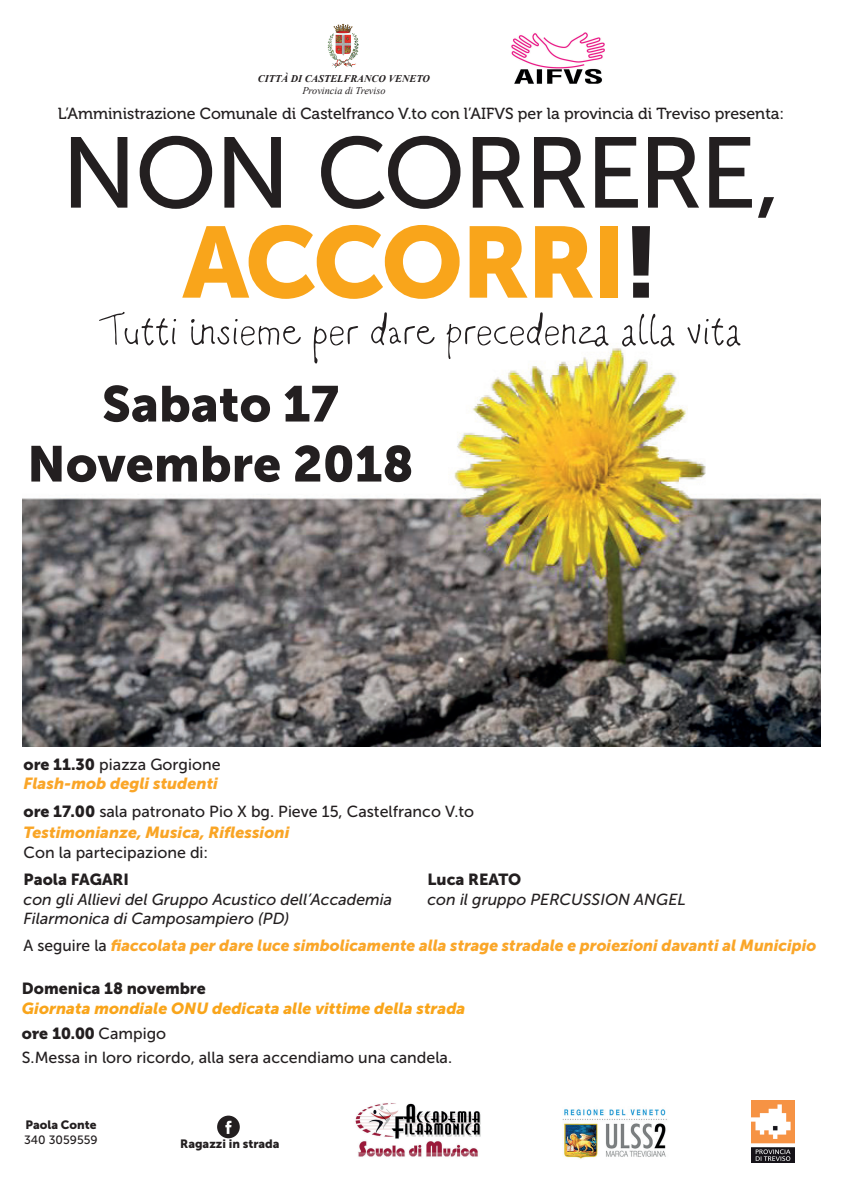
<style>
.page{position:relative;width:842px;height:1191px;background:#fff}
.page>*{position:absolute;margin:0;border:0;box-sizing:border-box;transform-origin:0 0}
.t1{font:100px "Museo Sans 500";letter-spacing:-.03em;color:#231f20}
.t2{font:100px "Museo Sans 900";letter-spacing:-.035em;color:#f9a51b}
.t3{font:50px "Romochka";color:#231f20}
.t4{font:50px/60px "Museo Sans 900";color:#231f20;text-align:center}
.t5{font:16px "Museo Sans 500";color:#231f20}
.t6{font:italic 16px "Museo Sans 900";color:#faa629}
.t7{font:italic 16px/19.2px "Museo Sans 500";color:#231f20}
.t8{font:16px "Museo 500";color:#231f20}
.t9{font:italic 16px "Museo Sans 900";color:#f9a51b}
.t10{font:16px "Museo Sans 900";color:#231f20}
.t11{font:italic 16px "Museo Sans 900";color:#f9a526}
.t12{font:16px "Museo 900";letter-spacing:-.01em;color:#231f20}
.t13{font:12px "Museo Sans 900";color:#231f20}
.t14{font:12px "Museo Sans 500";color:#231f20}
.t15{font:italic 700 10.3px "Times New Roman";color:#231f20}
.t16{font:italic 10.3px "Times New Roman";color:#231f20}
.s1{color:#231f20}
.s2{font-family:"Museo Sans 900"}
.s3{font-family:"Museo Sans 500";font-style:normal;color:#231f20}
.s4{font-family:"Museo Sans 500"}
</style>
<div class="page">
<img style="left:23px;top:348px;width:797px;height:398px">
<img style="left:562px;top:1109px;width:105px;height:50px">
<img style="left:751px;top:1100px;width:43px;height:62px">
<img style="left:355px;top:1103px;width:126px;height:54px">
<svg style="left:217px;top:1115px;width:23px;height:23px"></svg>
<img style="left:511px;top:32px;width:94px;height:52px">
<img style="left:327px;top:24px;width:32px;height:44px">
<p class="t15" style="left:258px;top:71px;width:173px">CITTÀ DI CASTELFRANCO VENETO</p>
<p class="t16" style="left:302px;top:84px;width:85px">Provincia di Treviso</p>
<p class="t8" style="left:58px;top:105px;width:728px">L’Amministrazione Comunale di Castelfranco V.to con l’AIFVS per la provincia di Treviso presenta:</p>
<h1 class="t1" style="left:61px;top:118px;width:721px">NON CORRERE,</h1>
<h1 class="t2" style="left:183px;top:206px;width:478px">ACCORRI<span class="s1">!</span></h1>
<h2 class="t3" style="left:101px;top:302px;width:642px">Tutti insieme per dare precedenza alla vita</h2>
<h2 class="t4" style="left:27px;top:374px;width:388px">Sabato 17<br>Novembre 2018</h2>
<p class="t5" style="left:24px;top:755px;width:198px"><span class="s2">ore 11.30</span> piazza Gorgione</p>
<p class="t6" style="left:24px;top:774px;width:196px">Flash-mob degli studenti</p>
<p class="t5" style="left:24px;top:802px;width:452px"><span class="s2">ore 17.00</span> sala patronato Pio X bg. Pieve 15, Castelfranco V.to</p>
<p class="t11" style="left:24px;top:823px;width:267px">Testimonianze, Musica, Riflessioni</p>
<p class="t5" style="left:24px;top:843px;width:186px">Con la partecipazione di:</p>
<p class="t10" style="left:24px;top:870px;width:107px">Paola FAGARI</p>
<p class="t7" style="left:24px;top:889px;width:370px">con gli Allievi del Gruppo Acustico dell’Accademia<br>Filarmonica di Camposampiero (PD)</p>
<p class="t10" style="left:428px;top:870px;width:95px">Luca REATO</p>
<p class="t7" style="left:428px;top:889px;width:260px">con il gruppo PERCUSSION ANGEL</p>
<p class="t6" style="left:24px;top:936px;width:794px"><span class="s3">A seguire la</span> fiaccolata per dare luce simbolicamente alla strage stradale e proiezioni davanti al Municipio</p>
<p class="t10" style="left:22px;top:979px;width:185px">Domenica 18 novembre</p>
<p class="t9" style="left:22px;top:999px;width:445px">Giornata mondiale ONU dedicata alle vittime della strada</p>
<p class="t12" style="left:22px;top:1023px;width:146px">ore 10.00 <span class="s4">Campigo</span></p>
<p class="t5" style="left:22px;top:1049px;width:432px">S.Messa in loro ricordo, alla sera accendiamo una candela.</p>
<p class="t13" style="left:26px;top:1118px;width:72px">Paola Conte</p>
<p class="t14" style="left:24px;top:1132px;width:75px">340 3059559</p>
<p class="t13" style="left:180px;top:1136px;width:101px">Ragazzi in strada</p>
</div>
